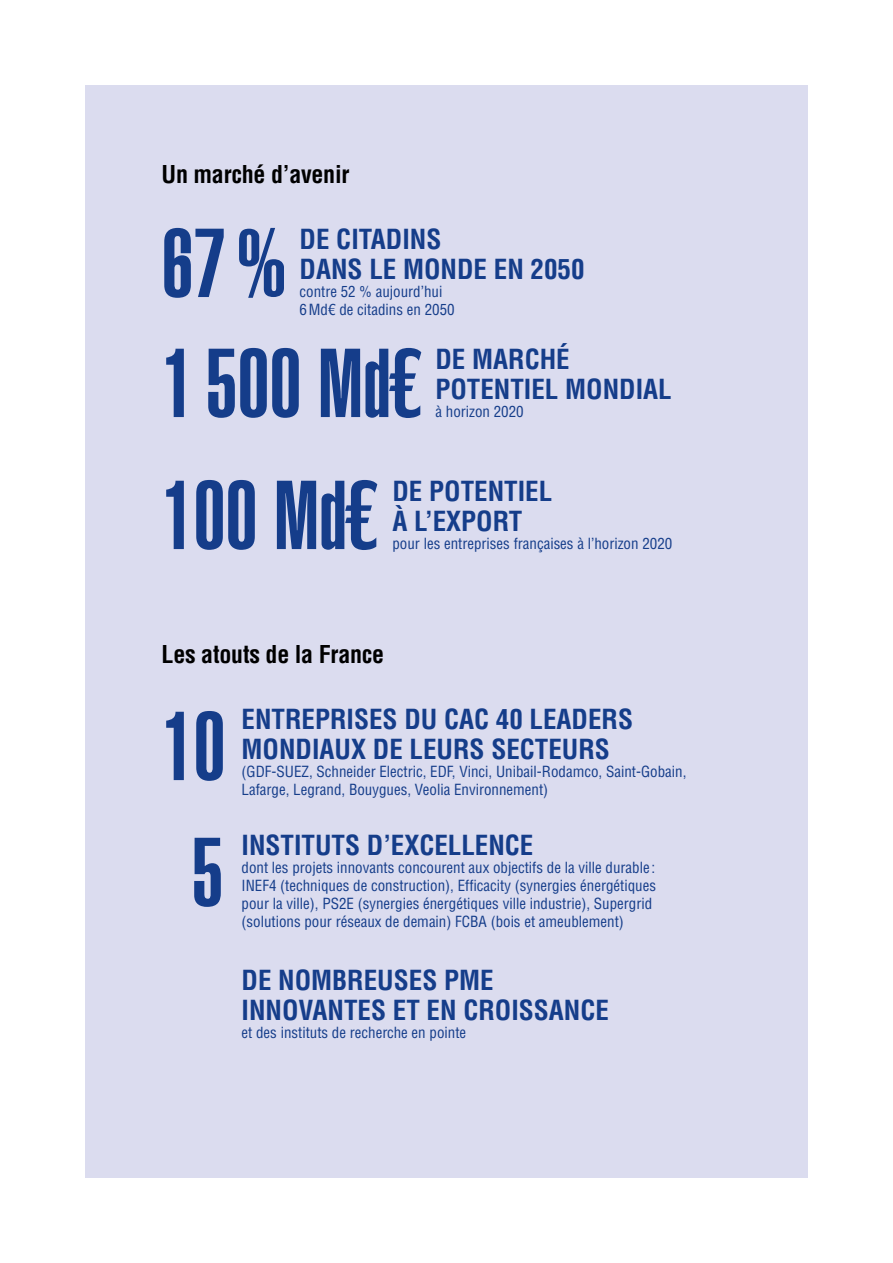
<style>
.page{position:relative;width:893px;height:1263px;background:#fff}
.page>*{position:absolute;margin:0;border:0;box-sizing:border-box;transform-origin:0 0}
.t1{font:900 extra-condensed 96px/132px "Helvetica LT";color:#153d8a}
.t2{font:700 condensed 27px/30px "Helvetica LT";color:#153d8a}
.t3{font:700 condensed 24px "Helvetica LT";letter-spacing:-.01em;color:#000}
.t4{font:condensed 15px/18px "Helvetica LT";color:#153d8a}
</style>
<div class="page">
<div style="left:85px;top:85px;width:723px;height:1093px;background:#dbdcef"></div>
<h3 class="t3" style="left:162px;top:159px;width:189px">UN MARCHÉ D’AVENIR</h3>
<h1 class="t1" style="left:162px;top:199px;width:125px">67%</h1>
<h2 class="t2" style="left:300px;top:224px;width:287px">DE CITADINS<br>DANS LE MONDE EN 2050</h2>
<p class="t4" style="left:300px;top:282px;width:157px">contre 52 % aujourd’hui<br>6Md€ de citadins en 2050</p>
<h1 class="t1" style="left:162px;top:319px;width:262px">1500 Md€<br>100 Md€</h1>
<h2 class="t2" style="left:435px;top:344px;width:55px">DE MAR</h2>
<h2 class="t2" style="left:435px;top:344px;width:238px;text-align:center">CHÉ<br>POTENTIEL MONDIAL</h2>
<p class="t4" style="left:435px;top:402px;width:90px">à horizon 2020</p>
<h2 class="t2" style="left:392px;top:476px;width:53px">DE POTENT</h2>
<h2 class="t2" style="left:392px;top:476px;width:146px;text-indent:125px">IEL<br>À L’EXPORT</h2>
<p class="t4" style="left:392px;top:534px;width:281px">pour les entreprises françaises à l’horizon 2020</p>
<h3 class="t3" style="left:162px;top:639px;width:224px">LES ATOUTS DE LA FRANCE</h3>
<h1 class="t1" style="left:162px;top:682px;width:65px">10</h1>
<h2 class="t2" style="left:242px;top:704px;width:376px">ENTREPRISES DU CAC 40 LEADERS<br>MONDIAUX DE LEURS SECTEURS</h2>
<p class="t4" style="left:242px;top:762px;width:446px">(GDF-SUEZ, Schneider Electric, EDF, Vinci, Unibail-Rodamco, Saint-Gobain,<br>Lafarge, Legrand, Bouygues, Veolia Environnement)</p>
<h1 class="t1" style="left:192px;top:808px;width:33px">5</h1>
<h2 class="t2" style="left:242px;top:830px;width:293px">INSTITUTS D’EXCELLENCE</h2>
<p class="t4" style="left:242px;top:858px;width:416px">dont les projets innovants concourent aux objectifs de la ville durable :<br>I NEF4 (techniques de construction), Efficacity (synergies énergétiques pour la ville), PS2E (synergies énergétiques ville industrie), Supergrid (solutions pour réseaux de demain) FCBA (bois et ameublement)</p>
<h2 class="t2" style="left:242px;top:965px;width:284px;text-indent:122px">EUSES PME<br>INNOVANTES ET EN CROISSA</h2>
<h2 class="t2" style="left:242px;top:965px;width:88px">DE NOMBR</h2>
<h2 class="t2" style="left:564px;top:995px;width:47px">NCE</h2>
<p class="t4" style="left:242px;top:1023px;width:226px">et des instituts de recherche en pointe</p>
</div>
